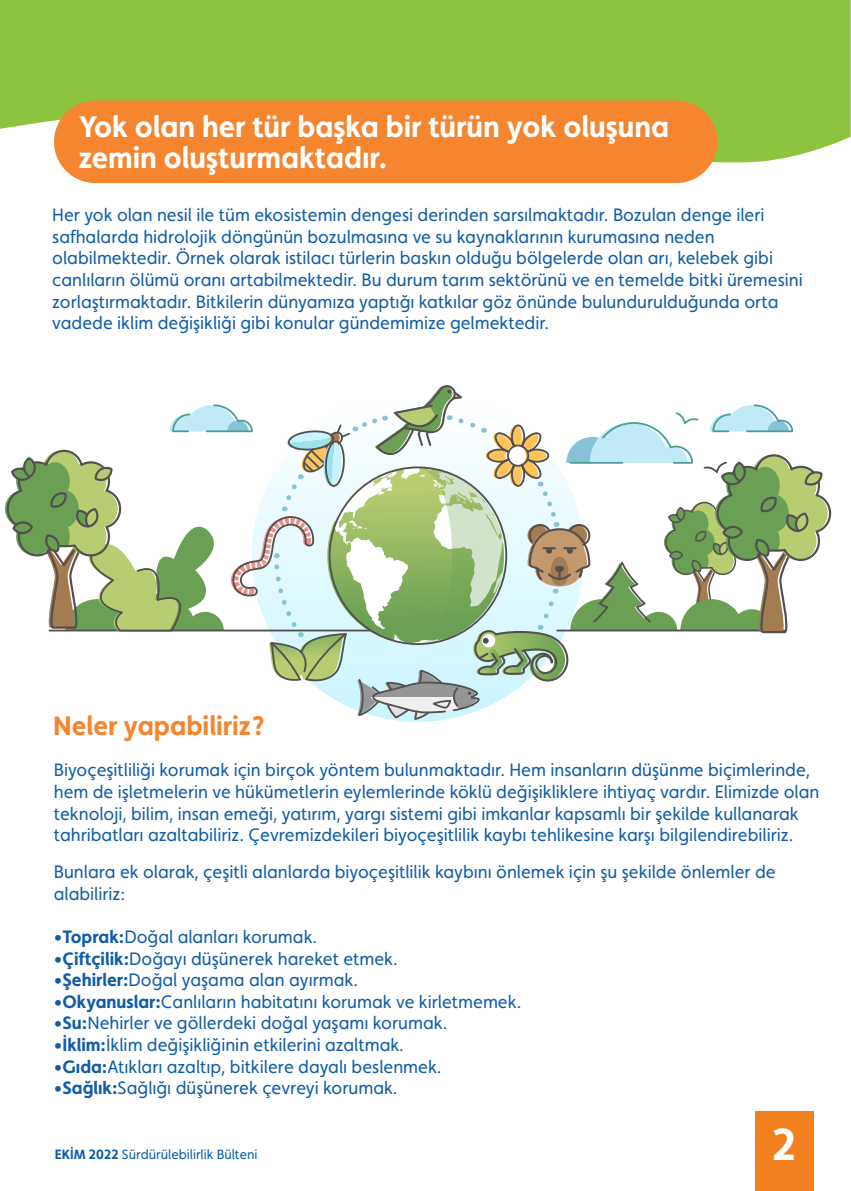
<style>
.page{position:relative;width:851px;height:1191px;background:#fff}
.page>*{position:absolute;margin:0;border:0;box-sizing:border-box;transform-origin:0 0}
.t1{font:700 45px "Faricy New";color:#fff}
.t2{font:700 30px/31.5px "Faricy New";color:#fff}
.t3{font:700 27px "Faricy New";color:#f5852f}
.t4{font:18px/21.6px "Faricy New";color:#105ca6}
.t5{font:13.5px "Faricy New";color:#065ba7}
.s1{font-weight:700}
.s2{font-weight:700;color:#105ca6}
</style>
<div class="page">
<div style="left:0;top:0;width:850px;height:165px;background:#8dc43e"></div>
<div style="left:54px;top:101px;width:663px;height:82px;background:#f5852f;border-radius:41px"></div>
<svg style="left:5px;top:385px;width:827px;height:336px"></svg>
<div style="left:754px;top:1111px;width:59px;height:80px;background:#f38020"></div>
<h2 class="t2" style="left:79px;top:110px;width:591px">Yok olan her tür başka bir türün yok oluşuna zemin oluşturmaktadır.</h2>
<p class="t4" style="left:52px;top:204px;width:751px">Her yok olan nesil ile tüm ekosistemin dengesi derinden sarsılmaktadır. Bozulan denge ileri safhalarda hidrolojik döngünün bozulmasına ve su kaynaklarının kurumasına neden olabilmektedir. Örnek olarak istilacı türlerin baskın olduğu bölgelerde olan arı, kelebek gibi canlıların ölümü oranı artabilmektedir. Bu durum tarım sektörünü ve en temelde bitki üremesini zorlaştırmaktadır. Bitkilerin dünyamıza yaptığı katkılar göz önünde bulundurulduğunda orta vadede iklim değişikliği gibi konular gündemimize gelmektedir.</p>
<h3 class="t3" style="left:53px;top:709px;width:213px">Neler yapabiliriz?</h3>
<p class="t4" style="left:54px;top:759px;width:767px">Biyoçeşitliliği korumak için birçok yöntem bulunmaktadır. Hem insanların düşünme biçimlerinde, hem de işletmelerin ve hükümetlerin eylemlerinde köklü değişikliklere ihtiyaç vardır. Elimizde olan teknoloji, bilim, insan emeği, yatırım, yargı sistemi gibi imkanlar kapsamlı bir şekilde kullanarak tahribatları azaltabiliriz. Çevremizdekileri biyoçeşitlilik kaybı tehlikesine karşı bilgilendirebiliriz.</p>
<p class="t4" style="left:54px;top:861px;width:723px">Bunlara ek olarak, çeşitli alanlarda biyoçeşitlilik kaybını önlemek için şu şekilde önlemler de alabiliriz:</p>
<p class="t4" style="left:54px;top:926px;width:265px">•<span class="s1">Toprak:</span>Doğal alanları korumak.</p>
<p class="t4" style="left:54px;top:947px;width:345px">•<span class="s1">Çiftçilik:</span>Doğayı düşünerek hareket etmek.</p>
<p class="t4" style="left:54px;top:969px;width:306px">•<span class="s1">Şehirler:</span>Doğal yaşama alan ayırmak.</p>
<p class="t4" style="left:54px;top:990px;width:469px">•<span class="s1">Okyanuslar:</span>Canlıların habitatını korumak ve kirletmemek.</p>
<p class="t4" style="left:54px;top:1012px;width:395px">•<span class="s1">Su:</span>Nehirler ve göllerdeki doğal yaşamı korumak.</p>
<p class="t4" style="left:54px;top:1034px;width:351px">•<span class="s1">İklim:</span>İklim değişikliğinin etkilerini azaltmak.</p>
<p class="t4" style="left:54px;top:1055px;width:389px">•<span class="s1">Gıda:</span>Atıkları azaltıp, bitkilere dayalı beslenmek.</p>
<p class="t4" style="left:54px;top:1077px;width:345px">•<span class="s1">Sağlık:</span>Sağlığı düşünerek çevreyi korumak.</p>
<p class="t5" style="left:55px;top:1146px;width:204px"><span class="s2">EKİM</span> <span class="s1">2022</span> Sürdürülebilirlik Bülteni</p>
<h1 class="t1" style="left:772px;top:1117px;width:26px">2</h1>
</div>
